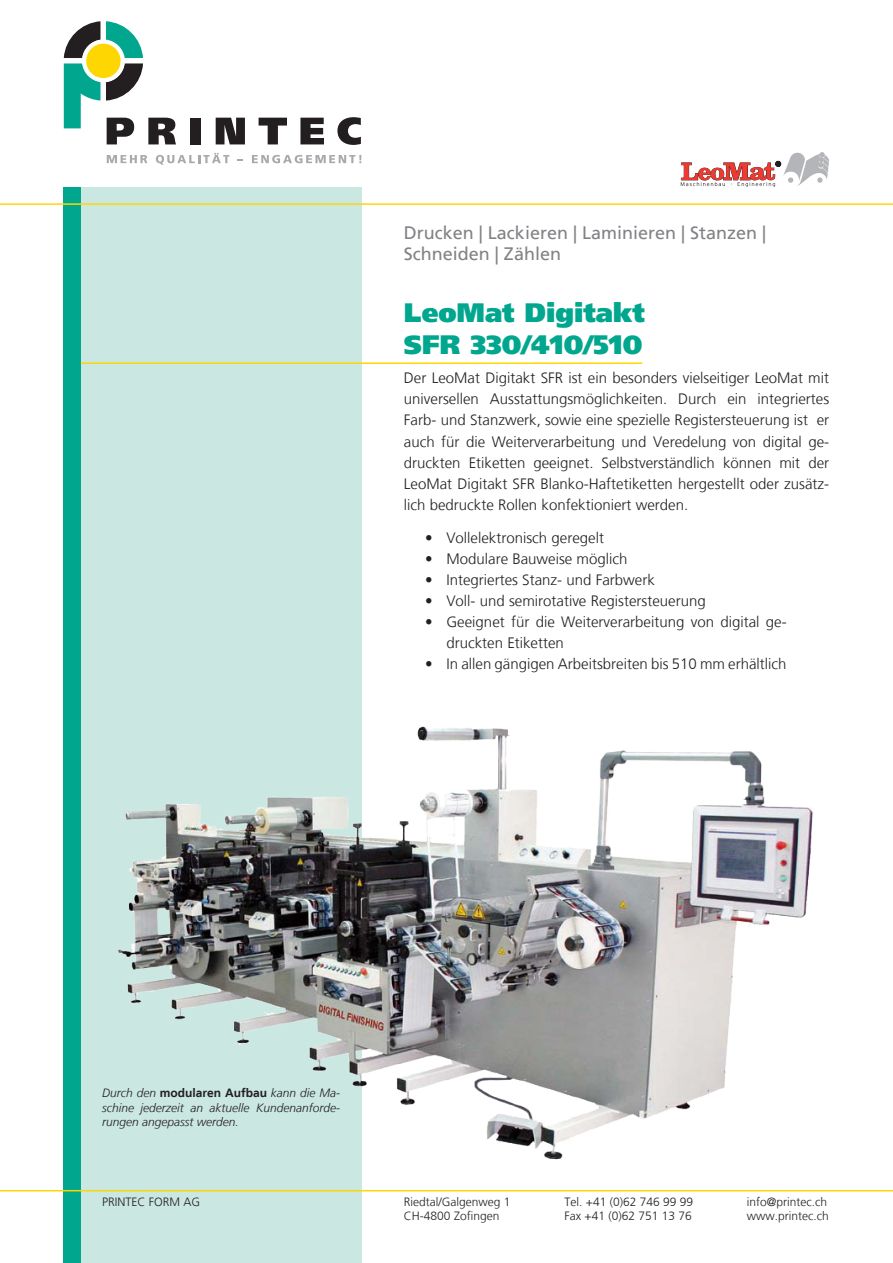
<style>
.page{position:relative;width:893px;height:1263px;background:#fff}
.page>*{position:absolute;margin:0;border:0;box-sizing:border-box;transform-origin:0 0}
.t1{font:900 26.55px/31.8px "Frutiger LT";color:#00a78e}
.t2{font:18px/21.6px "Frutiger LT";color:#808285}
.t3{font:300 15px/21px "Frutiger LT";color:#231f20;text-align:justify}
.t4{font:300 12px/14.4px "Frutiger LT";color:#231f20}
.t5{font:italic 300 12px/14.4px "Frutiger LT";color:#231f20;text-align:justify}
.s1{font-weight:700;font-style:normal}
</style>
<div class="page">
<div style="left:81px;top:187px;width:280px;height:1076px;background:#cae7e2"></div>
<div style="left:64px;top:187px;width:17px;height:1076px;background:#00a78e"></div>
<hr style="left:0;top:203px;width:893px;height:2px;background:#fed702">
<hr style="left:0;top:1190px;width:893px;height:1px;background:#fed702">
<div style="left:84px;top:42px;width:39px;height:38px;background:#fed702;border-radius:50%"></div>
<div style="left:82px;top:40px;width:43px;height:42px;border:4px solid #fff;border-radius:50%"></div>
<svg style="left:106px;top:21px;width:37px;height:80px"></svg>
<svg style="left:64px;top:21px;width:36px;height:107px"></svg>
<svg style="left:107px;top:118px;width:27px;height:26px"></svg>
<svg style="left:148px;top:118px;width:28px;height:26px"></svg>
<div style="left:190px;top:118px;width:10px;height:26px;background:#231f20"></div>
<svg style="left:216px;top:118px;width:29px;height:26px"></svg>
<svg style="left:259px;top:118px;width:28px;height:26px"></svg>
<svg style="left:300px;top:118px;width:24px;height:26px"></svg>
<svg style="left:337px;top:117px;width:24px;height:28px"></svg>
<svg style="left:107px;top:155px;width:40px;height:8px"></svg>
<svg style="left:156px;top:153px;width:73px;height:12px"></svg>
<svg style="left:237px;top:159px;width:6px;height:2px"></svg>
<svg style="left:252px;top:155px;width:109px;height:8px"></svg>
<svg style="left:681px;top:152px;width:148px;height:35px"></svg>
<hr style="left:81px;top:362px;width:561px;height:2px;background:#fed702">
<img style="left:118px;top:699px;width:696px;height:470px">
<p class="t2" style="left:404px;top:222px;width:364px">Drucken | Lackieren | Laminieren | Stanzen |<br>Schneiden | Zählen</p>
<h1 class="t1" style="left:404px;top:297px;width:242px">LeoMat Digitakt<br>SFR 330/410/510</h1>
<p class="t3" style="left:404px;top:368px;width:427px">Der LeoMat Digitakt SFR ist ein besonders vielseitiger LeoMat mit universellen Ausstattungsmöglichkeiten. Durch ein integriertes Farb- und Stanzwerk, sowie eine spezielle Registersteuerung ist er auch für die Weiterverarbeitung und Veredelung von digital ge&shy;druckten Etiketten geeignet. Selbstverständlich können mit der LeoMat Digitakt SFR Blanko-Haftetiketten hergestellt oder zusätz&shy;lich bedruckte Rollen konfektioniert werden.</p>
<p class="t3" style="left:425px;top:528px;width:180px">• Vollelektronisch geregelt</p>
<p class="t3" style="left:425px;top:549px;width:204px">• Modulare Bauweise möglich</p>
<p class="t3" style="left:425px;top:570px;width:231px">• Integriertes Stanz- und Farbwerk</p>
<p class="t3" style="left:425px;top:591px;width:282px">• Voll- und semirotative Registersteuerung</p>
<p class="t3" style="left:446px;top:612px;width:342px;text-indent:-21px">• Geeignet für die Weiterverarbeitung von digital ge&shy;druckten Etiketten</p>
<p class="t3" style="left:425px;top:654px;width:363px">• In allen gängigen Arbeitsbreiten bis 510 mm erhältlich</p>
<p class="t5" style="left:102px;top:1086px;width:240px">Durch den <span class="s1">modularen Aufbau</span> kann die Ma&shy;schine jederzeit an aktuelle Kundenanforde&shy;rungen angepasst werden.</p>
<p class="t4" style="left:102px;top:1195px;width:100px">PRINTEC FORM AG</p>
<p class="t4" style="left:404px;top:1195px;width:108px">Riedtal/Galgenweg 1<br>CH-4800 Zofingen</p>
<p class="t4" style="left:747px;top:1195px;width:84px">info@printec.ch www.printec.ch</p>
<p class="t4" style="left:565px;top:1195px;width:130px">Tel. +41 (0)62 746 99 99<br>Fax +41 (0)62 751 13 76</p>
</div>
